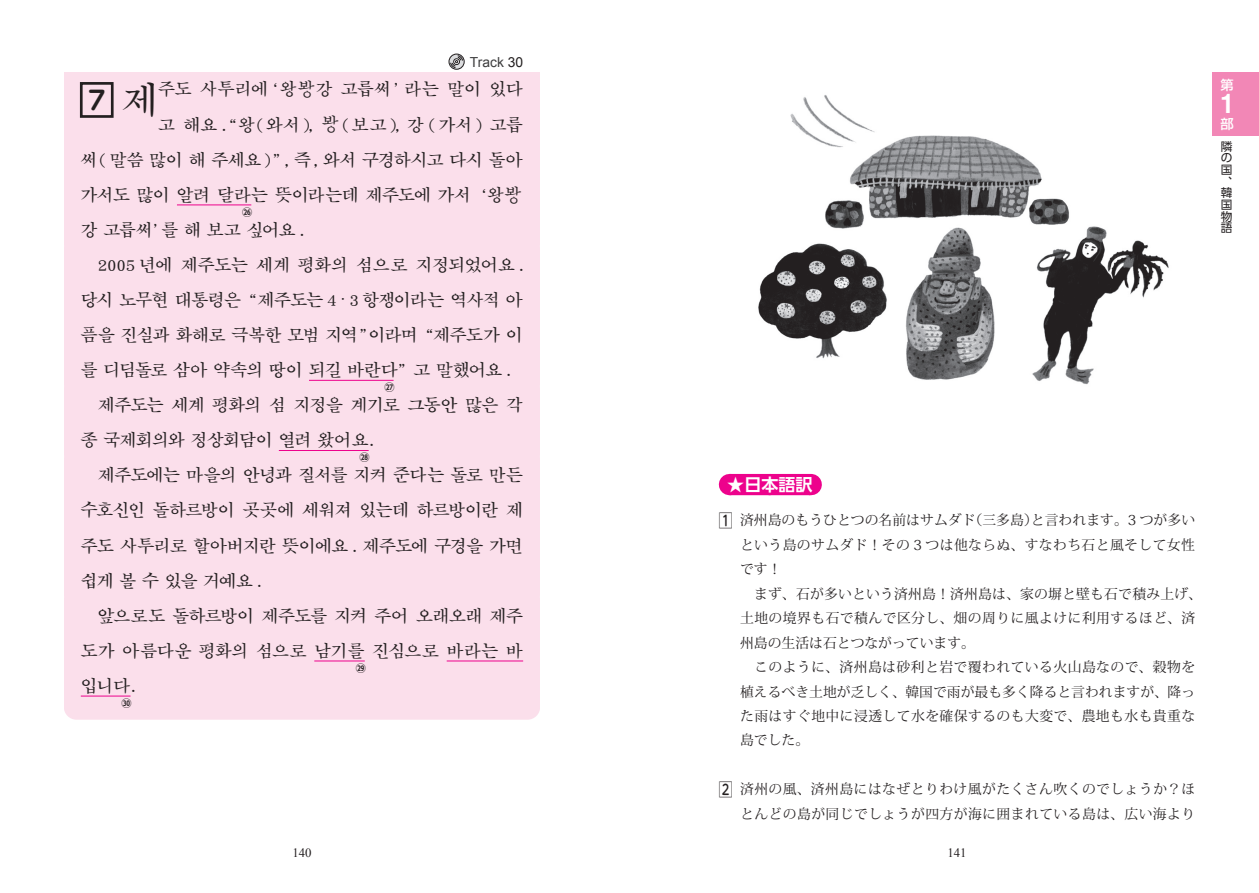
<style>
.page{position:relative;width:1259px;height:893px;background:#fff}
.page>*{position:absolute;margin:0;border:0;box-sizing:border-box;transform-origin:0 0}
.t1{font:36.45px "DFK Mincho Std W7";color:#231f20}
.t2{font:700 condensed 25.5px "Helvetica LT Std";color:#fff}
.t3{font:700 25.5px "UD Shin M Go Pro De";color:#231f20}
.t4{font:16.95px/35.1px "DFK Mincho Std W7";letter-spacing:-.035em;color:#231f20}
.t5{font:700 16.95px "UD Shin Go NT Pr 6 N De";color:#fff}
.t6{font:13.8px/24.5px "Koz Min Pr 6 N";letter-spacing:.03em;color:#231f20}
.t7{font:13.8px "Arial";color:#3e3e3f}
.t8{font:500 13.35px "Shin Go Pro";color:#fff}
.t9{font:12.75px "Times New Roman";color:#231f20}
.t10{font:11.7px/11.7px "UD Shin Go Pr 6 N";color:#231f20;text-align:justify}
.t11{font:700 10.05px "UD Shin Go Pr 6 N De";color:#231f20}
.s1{color:#231f20}
.s2{font-family:"Apple Myungjo";font-size:19.5px}
.s3{font-family:"UD Shin M Go Pro";font-weight:500;font-size:17.25px}
</style>
<div class="page">
<div style="left:1212px;top:72px;width:47px;height:64px;background:#f287b6"></div>
<div style="left:729px;top:474px;width:81px;height:21px;background:#ed028c"></div>
<svg style="left:810px;top:474px;width:1px;height:21px"></svg>
<img style="left:758px;top:95px;width:411px;height:290px">
<div style="left:64px;top:72px;width:476px;height:174px;background:#fbdfeb"></div>
<div style="left:64px;top:237px;width:476px;height:158px;background:#fbdfeb;border-radius:13px"></div>
<div style="left:64px;top:377px;width:476px;height:89px;background:#fbdfeb;border-radius:13px"></div>
<div style="left:64px;top:447px;width:476px;height:159px;background:#fbdfeb;border-radius:13px"></div>
<div style="left:64px;top:588px;width:476px;height:132px;background:#fbdfeb;border-radius:13px"></div>
<hr style="left:177px;top:204px;width:74px;height:1px;background:#ed028c">
<hr style="left:309px;top:380px;width:84px;height:1px;background:#ed028c">
<hr style="left:279px;top:450px;width:90px;height:1px;background:#ed028c">
<hr style="left:314px;top:661px;width:51px;height:1px;background:#ed028c">
<hr style="left:447px;top:661px;width:76px;height:1px;background:#ed028c">
<hr style="left:81px;top:696px;width:50px;height:1px;background:#ed028c">
<div style="left:80px;top:82px;width:34px;height:36px;border:3px solid #231f20"></div>
<div style="left:448px;top:54px;width:17px;height:16px;border:1px solid #231f20;border-radius:50%"></div>
<svg style="left:450px;top:55px;width:13px;height:13px"></svg>
<p class="t7" style="left:470px;top:53px;width:55px">Track <span class="s1">30</span></p>
<p class="t4" style="left:81px;top:72px;width:444px;text-align:right">주도 사투리에 ‘왕<span class="s2">봥</span>강 고릅써’라는 말이 있다<br>고 해요 . “왕(와서), <span class="s2">봥</span> (보고), 강 (가서) 고릅<br>써( 말씀 많이 해 주세요 )”, 즉 , 와서 구경하시고 다시 돌아 가서도 많이 알려 달라는 뜻이라는데 제주도에 가서 ‘왕<span class="s2">봥</span></p>
<p class="t11" style="left:242px;top:204px;width:12px">㉖</p>
<p class="t4" style="left:81px;top:212px;width:444px">강 고릅써’를 해 보고 싶어요 .<br>　2005 년에 제주도는 세계 평화의 섬으로 지정되었어요 . 당시 노무현 대통령은 “제주도는 4ㆍ3 항쟁이라는 역사적 아 픔을 진실과 화해로 극복한 모범 지역”이라며 “제주도가 이 를 디딤돌로 삼아 약속의 땅이 되길 바란다</p>
<p class="t11" style="left:384px;top:379px;width:12px">㉗</p>
<h1 class="t1" style="left:122px;top:80px;width:38px">제</h1>
<h2 class="t3" style="left:88px;top:79px;width:18px">7</h2>
<p class="t4" style="left:81px;top:352px;width:444px;text-indent:313px">” 고 말했어요 .　제주도는 세계 평화의 섬 지정을 계기로 그동안 많은 각 종 국제회의와 정상회담이 열려 왔어요.</p>
<p class="t11" style="left:360px;top:449px;width:12px">㉘</p>
<p class="t4" style="left:81px;top:457px;width:444px">　제주도에는 마을의 안녕과 질서를 지켜 준다는 돌로 만든 수호신인 돌하르방이 곳곳에 세워져 있는데 하르방이란 제 주도 사투리로 할아버지란 뜻이에요 . 제주도에 구경을 가면 쉽게 볼 수 있을 거예요 .<br>　앞으로도 돌하르방이 제주도를 지켜 주어 오래오래 제주 도가 아름다운 평화의 섬으로 남기를 진심으로 바라는 바</p>
<p class="t11" style="left:356px;top:660px;width:12px">㉙</p>
<p class="t4" style="left:81px;top:668px;width:56px">입니다.</p>
<p class="t11" style="left:121px;top:695px;width:12px">㉚</p>
<p class="t5" style="left:727px;top:471px;width:87px">★日本語訳</p>
<p class="t6" style="left:740px;top:508px;width:463px;text-indent:-21px"><span class="s3">1</span> 済州島のもうひとつの名前はサムダド（三多島）と言われます。3 つが多いという島のサムダド！その 3 つは他ならぬ、すなわち石と風そして女性です！<br>　まず、石が多いという済州島！済州島は、家の塀と壁も石で積み上げ、土地の境界も石で積んで区分し、畑の周りに風よけに利用するほど、済州島の生活は石とつながっています。<br>　このように、済州島は砂利と岩で覆われている火山島なので、穀物を植えるべき土地が乏しく、韓国で雨が最も多く降ると言われますが、降った雨はすぐ地中に浸透して水を確保するのも大変で、農地も水も貴重な島でした。</p>
<p class="t6" style="left:719px;top:777px;width:478px;text-align:right"><span class="s3">2</span> 済州の風、済州島にはなぜとりわけ風がたくさん吹くのでしょうか？ほとんどの島が同じでしょうが四方が海に囲まれている島は、広い海より</p>
<p class="t9" style="left:292px;top:844px;width:21px">140</p>
<p class="t9" style="left:947px;top:844px;width:21px">141</p>
<p class="t8" style="left:1220px;top:74px;width:15px">第</p>
<h2 class="t2" style="left:1220px;top:87px;width:14px">1</h2>
<p class="t8" style="left:1220px;top:113px;width:15px">部</p>
<p class="t10" style="left:1220px;top:140px;width:13px">隣の国、韓国物語</p>
</div>
